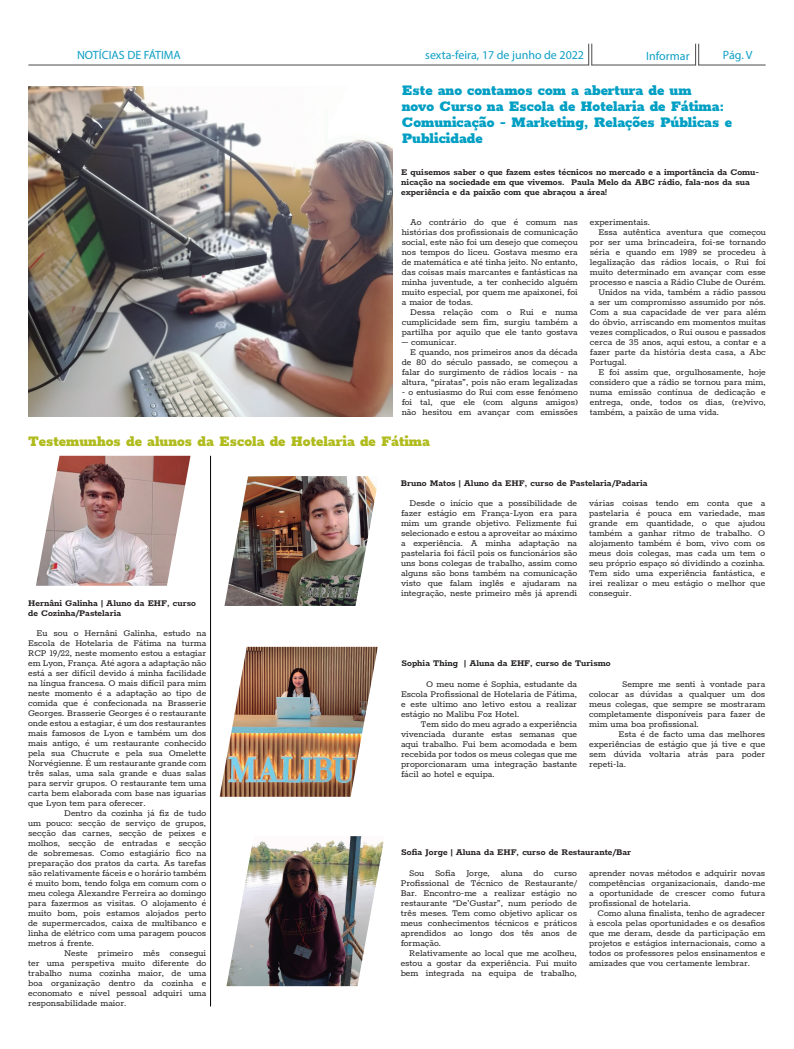
<style>
.page{position:relative;width:794px;height:1049px;background:#fff}
.page>*{position:absolute;margin:0;border:0;box-sizing:border-box;transform-origin:0 0}
.t1{font:900 16px/16px "Rokkitt";color:#009fc3}
.t2{font:900 16px "Rokkitt";color:#b0bb1d}
.t3{font:12px "Myriad Pro";color:#0f9fc4}
.t4{font:10px/10px "Rokkitt";color:#231f20;text-align:justify}
.t5{font:700 10px/10px "Rokkitt";color:#231f20}
</style>
<div class="page">
<hr style="left:698px;top:65px;width:67px;height:1px;background:#494a4b">
<hr style="left:591px;top:65px;width:105px;height:1px;background:#494a4b">
<hr style="left:28px;top:65px;width:561px;height:1px;background:#494a4b">
<svg style="left:695px;top:44px;width:4px;height:21px"></svg>
<svg style="left:588px;top:44px;width:4px;height:21px"></svg>
<img style="left:36px;top:456px;width:154px;height:130px">
<img style="left:224px;top:476px;width:153px;height:130px">
<img style="left:226px;top:836px;width:158px;height:150px">
<img style="left:219px;top:647px;width:159px;height:150px">
<hr style="left:210px;top:456px;width:1px;height:550px;background:#000">
<img style="left:28px;top:86px;width:365px;height:330px">
<p class="t3" style="left:77px;top:48px;width:105px">NOTÍCIAS DE FÁTIMA</p>
<p class="t3" style="left:425px;top:48px;width:160px">sexta-feira, 17 de junho de 2022</p>
<p class="t3" style="left:646px;top:48px;width:45px">Informar</p>
<p class="t3" style="left:723px;top:47px;width:31px">Pág. V</p>
<p class="t1" style="left:402px;top:81px;width:332px">Este ano contamos com a abertura de um<br>novo Curso na Escola de Hotelaria de Fátima:<br>Comunicação - Marketing, Relações Públicas e Publicidade</p>
<p class="t5" style="left:401px;top:166px;width:359px">E quisemos saber o que fazem estes técnicos no mercado e a importância da Comu&shy;nicação na sociedade em que vivemos. Paula Melo da ABC rádio, fala-nos da sua</p>
<p class="t5" style="left:401px;top:186px;width:207px">experiência e da paixão com que abraçou a área!</p>
<p class="t4" style="left:402px;top:216px;width:178px;text-indent:9px">Ao contrário do que é comum nas histórias dos profissionais de comunicação social, este não foi um desejo que começou nos tempos do liceu. Gostava mesmo era de matemática e até tinha jeito. No entanto, das coisas mais marcantes e fantásticas na minha juventude, a ter conhecido alguém muito especial, por quem me apaixonei, foi a maior de todas.</p>
<p class="t4" style="left:402px;top:306px;width:178px;text-indent:9px">Dessa relação com o Rui e numa cumplicidade sem fim, surgiu também a partilha por aquilo que ele tanto gostava</p>
<p class="t4" style="left:402px;top:336px;width:57px">– comunicar.</p>
<p class="t4" style="left:402px;top:346px;width:178px;text-indent:9px">E quando, nos primeiros anos da década de 80 do século passado, se começou a falar do surgimento de rádios locais - na altura, “piratas”, pois não eram legalizadas</p>
<p class="t4" style="left:402px;top:386px;width:178px">- o entusiasmo do Rui com esse fenómeno foi tal, que ele (com alguns amigos) não hesitou em avançar com emissões</p>
<p class="t2" style="left:28px;top:428px;width:403px">Testemunhos de alunos da Escola de Hotelaria de Fátima</p>
<p class="t4" style="left:590px;top:216px;width:62px">experimentais.</p>
<p class="t4" style="left:590px;top:226px;width:178px;text-indent:9px">Essa autêntica aventura que começou por ser uma brincadeira, foi-se tornando séria e quando em 1989 se procedeu à legalização das rádios locais, o Rui foi muito determinado em avançar com esse processo e nascia a Rádio Clube de Ourém.</p>
<p class="t4" style="left:590px;top:286px;width:178px;text-indent:9px">Unidos na vida, também a rádio passou a ser um compromisso assumido por nós.<br>Com a sua capacidade de ver para além do óbvio, arriscando em momentos muitas vezes complicados, o Rui ousou e passados cerca de 35 anos, aqui estou, a contar e a fazer parte da história desta casa, a Abc Portugal.</p>
<p class="t4" style="left:590px;top:366px;width:178px;text-indent:9px">E foi assim que, orgulhosamente, hoje considero que a rádio se tornou para mim, numa emissão contínua de dedicação e entrega, onde, todos os dias, (re)vivo, também, a paixão de uma vida.</p>
<p class="t5" style="left:28px;top:597px;width:169px">Hernâni Galinha | Aluno da EHF, curso de Cozinha/Pastelaria</p>
<p class="t4" style="left:28px;top:627px;width:180px;text-indent:9px">Eu sou o Hernâni Galinha, estudo na Escola de Hotelaria de Fátima na turma RCP 19/22, neste momento estou a estagiar em Lyon, França. Até agora a adaptação não está a ser difícil devido á minha facilidade na língua francesa. O mais difícil para mim neste momento é a adaptação ao tipo de comida que é confecionada na Brasserie Georges. Brasserie Georges é o restaurante onde estou a estagiar, é um dos restaurantes mais famosos de Lyon e também um dos mais antigo, é um restaurante conhecido pela sua Chucrute e pela sua Omelette Norvégienne. É um restaurante grande com três salas, uma sala grande e duas salas para servir grupos. O restaurante tem uma carta bem elaborada com base nas iguarias que Lyon tem para oferecer.</p>
<p class="t4" style="left:28px;top:807px;width:180px;text-indent:36px">Dentro da cozinha já fiz de tudo um pouco: secção de serviço de grupos, secção das carnes, secção de peixes e molhos, secção de entradas e secção de sobremesas. Como estagiário fico na preparação dos pratos da carta. As tarefas são relativamente fáceis e o horário também é muito bom, tendo folga em comum com o meu colega Alexandre Ferreira ao domingo para fazermos as visitas. O alojamento é muito bom, pois estamos alojados perto de supermercados, caixa de multibanco e linha de elétrico com uma paragem poucos metros á frente.</p>
<p class="t4" style="left:28px;top:947px;width:180px;text-indent:36px">Neste primeiro mês consegui ter uma perspetiva muito diferente do trabalho numa cozinha maior, de uma boa organização dentro da cozinha e economato e nível pessoal adquiri uma responsabilidade maior.</p>
<p class="t5" style="left:401px;top:477px;width:248px">Bruno Matos | Aluno da EHF, curso de Pastelaria/Padaria</p>
<p class="t4" style="left:401px;top:497px;width:178px;text-indent:9px">Desde o início que a possibilidade de fazer estágio em França-Lyon era para mim um grande objetivo. Felizmente fui selecionado e estou a aproveitar ao máximo a experiência. A minha adaptação na pastelaria foi fácil pois os funcionários são uns bons colegas de trabalho, assim como alguns são bons também na comunicação visto que falam inglês e ajudaram na integração, neste primeiro mês já aprendi</p>
<p class="t4" style="left:589px;top:497px;width:178px">várias coisas tendo em conta que a pastelaria é pouca em variedade, mas grande em quantidade, o que ajudou também a ganhar ritmo de trabalho. O alojamento também é bom, vivo com os meus dois colegas, mas cada um tem o seu próprio espaço só dividindo a cozinha.<br>Tem sido uma experiência fantástica, e irei realizar o meu estágio o melhor que conseguir.</p>
<p class="t5" style="left:401px;top:657px;width:211px">Sophia Thing | Aluna da EHF, curso de Turismo</p>
<p class="t4" style="left:401px;top:678px;width:178px;text-indent:25px">O meu nome é Sophia, estudante da Escola Profissional de Hotelaria de Fátima, e este ultimo ano letivo estou a realizar estágio no Malibu Foz Hotel.</p>
<p class="t4" style="left:401px;top:718px;width:178px;text-indent:20px">Tem sido do meu agrado a experiência vivenciada durante estas semanas que aqui trabalho. Fui bem acomodada e bem recebida por todos os meus colegas que me proporcionaram uma integração bastante fácil ao hotel e equipa.</p>
<p class="t4" style="left:589px;top:678px;width:178px;text-indent:33px">Sempre me senti à vontade para colocar as dúvidas a qualquer um dos meus colegas, que sempre se mostraram completamente disponíveis para fazer de mim uma boa profissional.</p>
<p class="t4" style="left:589px;top:728px;width:178px;text-indent:29px">Esta é de facto uma das melhores experiências de estágio que já tive e que sem dúvida voltaria atrás para poder repeti-la.</p>
<p class="t5" style="left:401px;top:846px;width:231px">Sofia Jorge | Aluna da EHF, curso de Restaurante/Bar</p>
<p class="t4" style="left:401px;top:867px;width:178px;text-indent:9px">Sou Sofia Jorge, aluna do curso Profissional de Técnico de Restaurante/ Bar. Encontro-me a realizar estágio no restaurante “De’Gustar”, num período de três meses. Tem como objetivo aplicar os meus conhecimentos técnicos e práticos aprendidos ao longo dos tês anos de formação.</p>
<p class="t4" style="left:401px;top:947px;width:178px;text-indent:9px">Relativamente ao local que me acolheu, estou a gostar da experiência. Fui muito bem integrada na equipa de trabalho,</p>
<p class="t4" style="left:589px;top:867px;width:178px">aprender novas métodos e adquirir novas competências organizacionais, dando-me a oportunidade de crescer como futura profissional de hotelaria.</p>
<p class="t4" style="left:589px;top:907px;width:178px;text-indent:9px">Como aluna finalista, tenho de agradecer à escola pelas oportunidades e os desafios que me deram, desde da participação em projetos e estágios internacionais, como a todos os professores pelos ensinamentos e amizades que vou certamente lembrar.</p>
</div>
